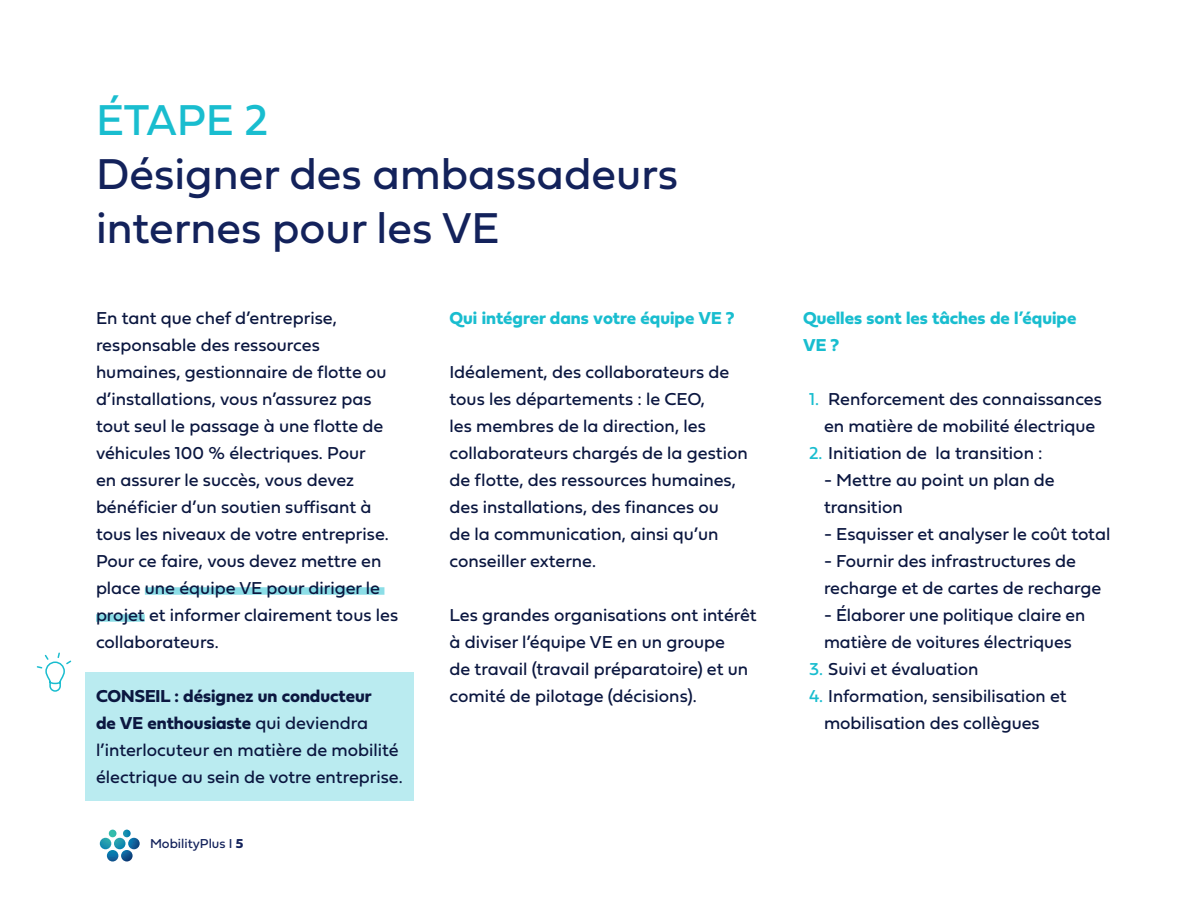
<style>
.page{position:relative;width:1200px;height:900px;background:#fff}
.page>*{position:absolute;margin:0;border:0;box-sizing:border-box;transform-origin:0 0}
.t1{font:45px/54px "Fieldwork Geo Regular";color:#13225b}
.t2{font:18px/27px "Fieldwork Geo Regular";color:#0b1740}
.t3{font:18px/27px "Fieldwork Geo Bold";color:#19bdcf}
.t4{font:13.5px "Fieldwork Geo Regular";color:#13225b}
.s1{color:#19bdcf}
.s2{font-family:"Fieldwork Geo Bold"}
</style>
<div class="page">
<div style="left:86px;top:672px;width:328px;height:129px;background:#baebf0"></div>
<div style="left:145px;top:587px;width:239px;height:8px;background:#8cdee7"></div>
<div style="left:96px;top:614px;width:49px;height:8px;background:#8cdee7"></div>
<svg style="left:100px;top:830px;width:40px;height:32px"></svg>
<svg style="left:36px;top:652px;width:36px;height:40px"></svg>
<p class="t1" style="left:96px;top:91px;width:584px"><span class="s1">ÉTAPE 2<br></span>Désigner des ambassadeurs internes pour les VE</p>
<p class="t2" style="left:96px;top:304px;width:304px">En tant que chef d’entreprise, responsable des ressources humaines, gestionnaire de flotte ou d’installations, vous n’assurez pas tout seul le passage à une flotte de véhicules 100 % électriques. Pour<br>en assurer le succès, vous devez bénéficier d’un soutien suffisant à tous les niveaux de votre entreprise.<br>Pour ce faire, vous devez mettre en place une équipe VE pour diriger le projet et informer clairement tous les collaborateurs.</p>
<p class="t2" style="left:96px;top:682px;width:308px"><span class="s2">CONSEIL : désignez un conducteur<br>de VE enthousiaste</span> qui deviendra l’interlocuteur en matière de mobilité électrique au sein de votre entreprise.</p>
<p class="t4" style="left:150px;top:833px;width:95px">MobilityPlus I <span class="s2">5</span></p>
<p class="t3" style="left:450px;top:304px;width:287px">Qui intégrer dans votre équipe VE ?</p>
<p class="t2" style="left:450px;top:358px;width:300px">Idéalement, des collaborateurs de tous les départements : le CEO,<br>les membres de la direction, les collaborateurs chargés de la gestion de flotte, des ressources humaines, des installations, des finances ou<br>de la communication, ainsi qu’un conseiller externe.</p>
<p class="t2" style="left:450px;top:601px;width:309px">Les grandes organisations ont intérêt à diviser l’équipe VE en un groupe<br>de travail (travail préparatoire) et un comité de pilotage (décisions).</p>
<p class="t3" style="left:803px;top:304px;width:275px">Quelles sont les tâches de l’équipe<br>VE ?</p>
<p class="t2" style="left:809px;top:385px;width:294px;text-align:center"><span class="s1">1.</span> Renforcement des connaissances en matière de mobilité électrique</p>
<p class="t2" style="left:809px;top:439px;width:235px"><span class="s1">2.</span> Initiation de la transition :</p>
<p class="t2" style="left:824px;top:466px;width:232px">- Mettre au point un plan de transition</p>
<p class="t2" style="left:824px;top:520px;width:288px">- Esquisser et analyser le coût total</p>
<p class="t2" style="left:824px;top:547px;width:279px">- Fournir des infrastructures de recharge et de cartes de recharge</p>
<p class="t2" style="left:824px;top:601px;width:263px">- Élaborer une politique claire en matière de voitures électriques</p>
<p class="t2" style="left:809px;top:655px;width:171px"><span class="s1">3.</span> Suivi et évaluation</p>
<p class="t2" style="left:824px;top:682px;width:244px;text-indent:-15px"><span class="s1">4.</span> Information, sensibilisation et mobilisation des collègues</p>
</div>
